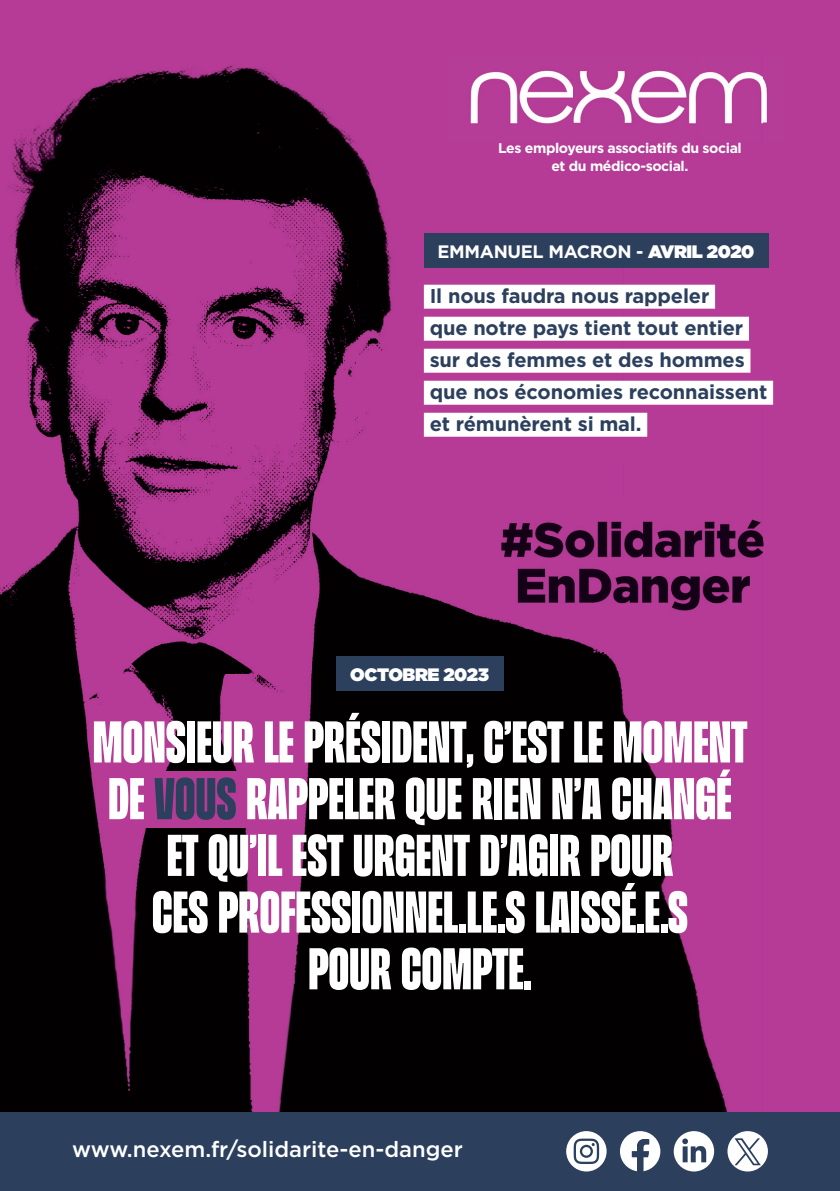
<style>
.page{position:relative;width:840px;height:1191px;background:#fff}
.page>*{position:absolute;margin:0;border:0;box-sizing:border-box;transform-origin:0 0}
.t1{font:700 65.4px/56.6px "Beni";letter-spacing:.005em;color:#fff;text-align:center}
.t2{font:500 22px "Gotham";color:#fff}
.t3{font:700 20px/32px "Gotham";letter-spacing:-.01em;color:#2c405e}
.t4{font:700 18px "Gotham";letter-spacing:-.02em;color:#fff}
.t5{font:900 18px "Gotham";letter-spacing:-.02em;color:#fff}
.t6{font:700 14px/18px "Gotham";letter-spacing:-.03em;color:#fff;text-align:center}
.s1{font-weight:900}
.s2{color:#2c405e}
</style>
<div class="page">
<div style="left:0;top:0;width:839px;height:1191px;background:#b53b96"></div>
<img style="left:8px;top:65px;width:615px;height:397px">
<img style="left:623px;top:267px;width:138px;height:170px">
<img style="left:0;top:462px;width:415px;height:650px">
<div style="left:415px;top:593px;width:138px;height:223px;background:#030001"></div>
<img style="left:553px;top:636px;width:118px;height:180px">
<img style="left:415px;top:816px;width:313px;height:296px">
<img style="left:448px;top:65px;width:319px;height:77px">
<div style="left:0;top:1112px;width:839px;height:79px;background:#2c405e"></div>
<div style="left:566px;top:1131px;width:40px;height:40px;background:#fff;border-radius:50%"></div>
<svg style="left:573px;top:1138px;width:25px;height:26px"></svg>
<div style="left:673px;top:1131px;width:40px;height:40px;background:#fff;border-radius:50%"></div>
<svg style="left:682px;top:1138px;width:23px;height:24px"></svg>
<svg style="left:620px;top:1131px;width:40px;height:40px"></svg>
<div style="left:423px;top:285px;width:291px;height:24px;background:#fff"></div>
<div style="left:423px;top:317px;width:325px;height:24px;background:#fff"></div>
<div style="left:423px;top:349px;width:327px;height:24px;background:#fff"></div>
<div style="left:423px;top:381px;width:349px;height:24px;background:#fff"></div>
<div style="left:423px;top:413px;width:224px;height:24px;background:#fff"></div>
<div style="left:423px;top:233px;width:344px;height:34px;background:#2c405e"></div>
<img style="left:500px;top:519px;width:264px;height:109px">
<div style="left:727px;top:1131px;width:40px;height:40px;background:#fff;border-radius:20px"></div>
<svg style="left:734px;top:1138px;width:26px;height:27px"></svg>
<div style="left:336px;top:656px;width:167px;height:34px;background:#2c405e"></div>
<div style="left:122px;top:771px;width:144px;height:57px;background:#b53b96"></div>
<p class="t6" style="left:498px;top:139px;width:245px">Les employeurs associatifs du social et du médico-social.</p>
<p class="t4" style="left:437px;top:239px;width:318px">EMMANUEL MACRON - <span class="s1">AVRIL 2020</span></p>
<p class="t3" style="left:429px;top:279px;width:339px">Il nous faudra nous rappeler<br>que notre pays tient tout entier sur des femmes et des hommes que nos économies reconnaissent et rémunèrent si mal.</p>
<p class="t5" style="left:350px;top:661px;width:140px">OCTOBRE 2023</p>
<p class="t1" style="left:93px;top:714px;width:655px">MONSIEUR LE PRÉSIDENT, C’EST LE MOMENT<br>DE<span class="s2">VOUS</span>RAPPELER QUE RIEN N’A CHANGÉ<br>ET QU’IL EST URGENT D’AGIR POUR<br>CES PROFESSIONNEL.LE.S LAISSÉ.E.S<br>POUR COMPTE.</p>
<p class="t2" style="left:72px;top:1134px;width:392px">www.nexem.fr/solidarite-en-danger</p>
</div>
